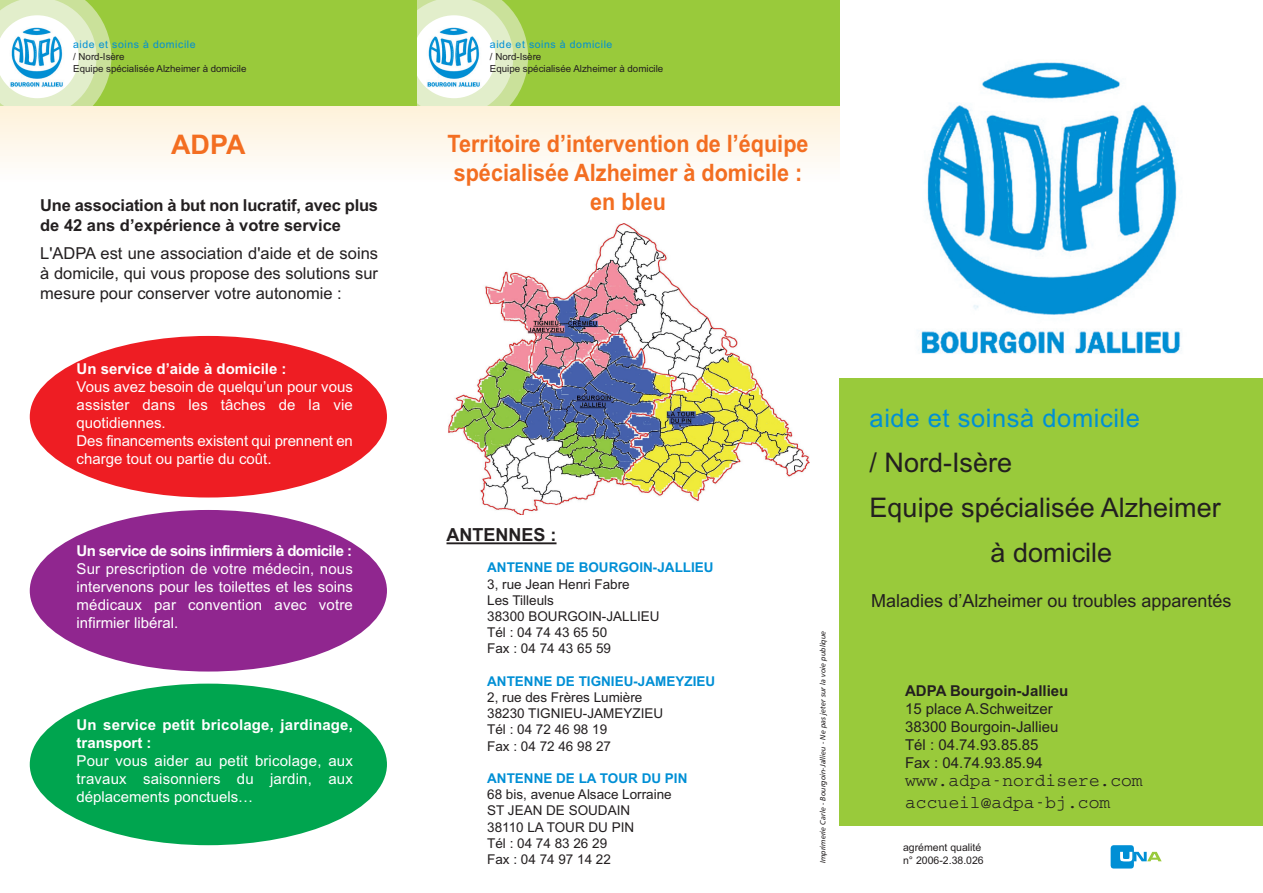
<style>
.page{position:relative;width:1263px;height:893px;background:#fff}
.page>*{position:absolute;margin:0;border:0;box-sizing:border-box;transform-origin:0 0}
.t1{font:27px "Arial";color:#231f20}
.t2{font:700 27px "Arial";color:#f36e21}
.t3{font:25.5px "Arial";letter-spacing:.02em;color:#008fd5}
.t4{font:700 24px/28.8px "Arial";color:#f36e21;text-align:center;scale:.9 1}
.t5{font:18px/21.6px "Courier";color:#231f20}
.t6{font:18px "Arial";color:#231f20}
.t7{font:700 18px "Arial";color:#231f20}
.t8{font:16.5px/19.8px "Arial";color:#231f20;text-align:justify}
.t9{font:700 16.5px/19.8px "Arial";letter-spacing:-.01em;color:#231f20}
.t10{font:15px/18px "Arial";color:#fff;text-align:justify}
.t11{font:15px/18px "Arial";color:#231f20}
.t12{font:700 15px/18px "Arial";color:#fff}
.t13{font:700 15px "Arial";letter-spacing:-.04em;color:#fff}
.t14{font:700 15px "Arial";color:#231f20}
.t15{font:13.5px/16.2px "Arial";color:#231f20}
.t16{font:700 13.5px "Arial";color:#008fd5}
.t17{font:10.5px "Arial";letter-spacing:.055em;color:#008fd5}
.t18{font:10.5px/12.6px "Arial";color:#231f20}
.t19{font:9.75px/12px "Arial";color:#231f20}
.t20{font:7.5px "Humanist 777 BT Italic B";color:#231f20}
</style>
<div class="page">
<img style="left:917px;top:62px;width:265px;height:292px">
<div style="left:1111px;top:845px;width:23px;height:23px;background:#008fd5;border-radius:4px"></div>
<svg style="left:1120px;top:852px;width:42px;height:9px"></svg>
<div style="left:840px;top:378px;width:423px;height:447px;background:#99ca3b"></div>
<div style="left:417px;top:0;width:423px;height:106px;background:#99ca3b"></div>
<svg style="left:417px;top:0;width:111px;height:106px;background:#d2e6ac"></svg>
<div style="left:412px;top:15px;width:83px;height:83px;background:#fff;border-radius:50%"></div>
<img style="left:427px;top:27px;width:53px;height:60px">
<div style="left:417px;top:106px;width:423px;height:75px;background:linear-gradient(to bottom,#fef1d9,#fefefe)"></div>
<div style="left:0;top:0;width:417px;height:106px;background:#99ca3b"></div>
<svg style="left:0;top:0;width:111px;height:106px;background:#dcebbf"></svg>
<img style="left:9px;top:27px;width:56px;height:60px">
<div style="left:0;top:106px;width:417px;height:75px;background:linear-gradient(to bottom,#fef1d9,#fefefe)"></div>
<div style="left:30px;top:336px;width:357px;height:161px;background:#ee1d23;border-radius:50%"></div>
<div style="left:30px;top:510px;width:357px;height:161px;background:#90268f;border-radius:50%"></div>
<div style="left:30px;top:684px;width:357px;height:161px;background:#00a54f;border-radius:50%"></div>
<img style="left:448px;top:224px;width:362px;height:291px">
<hr style="left:446px;top:542px;width:110px;height:2px;background:#231f20">
<p class="t17" style="left:73px;top:41px;width:124px">aide et soins à domicile</p>
<p class="t19" style="left:73px;top:52px;width:175px">/ Nord-Isère<br>Equipe spécialisée Alzheimer à domicile</p>
<h1 class="t2" style="left:171px;top:135px;width:76px">ADPA</h1>
<p class="t9" style="left:40px;top:197px;width:339px">Une association à but non lucratif, avec plus de 42 ans d’expérience à votre service</p>
<p class="t8" style="left:40px;top:245px;width:339px">L'ADPA est une association d'aide et de soins à domicile, qui vous propose des solutions sur mesure pour conserver votre autonomie :</p>
<p class="t12" style="left:77px;top:361px;width:212px">Un service d’aide à domicile :</p>
<p class="t10" style="left:77px;top:379px;width:278px;text-align:left">Vous avez besoin de quelqu’un pour vous assister dans les tâches de la vie quotidiennes.<br>Des financements existent qui prennent en charge tout ou partie du coût.</p>
<p class="t13" style="left:77px;top:545px;width:277px">Un service de soins infirmiers à domicile :</p>
<p class="t10" style="left:77px;top:561px;width:278px">Sur prescription de votre médecin, nous intervenons pour les toilettes et les soins médicaux par convention avec votre infirmier libéral.</p>
<p class="t12" style="left:77px;top:717px;width:278px">Un service petit bricolage, jardinage, transport :</p>
<p class="t10" style="left:77px;top:753px;width:278px">Pour vous aider au petit bricolage, aux travaux saisonniers du jardin, aux déplacements ponctuels…</p>
<p class="t17" style="left:490px;top:41px;width:124px">aide et soins à domicile</p>
<p class="t19" style="left:490px;top:52px;width:175px">/ Nord-Isère<br>Equipe spécialisée Alzheimer à domicile</p>
<h3 class="t4" style="left:448px;top:132px;width:402px">Territoire d’intervention de l’équipe spécialisée Alzheimer à domicile : en bleu</h3>
<p class="t7" style="left:446px;top:528px;width:111px">ANTENNES :</p>
<p class="t16" style="left:487px;top:563px;width:228px">ANTENNE DE BOURGOIN-JALLIEU</p>
<p class="t15" style="left:487px;top:577px;width:174px">3, rue Jean Henri Fabre<br>Les Tilleuls<br>38300 BOURGOIN-JALLIEU<br>Tél : 04 74 43 65 50<br>Fax : 04 74 43 65 59</p>
<p class="t16" style="left:487px;top:676px;width:230px">ANTENNE DE TIGNIEU-JAMEYZIEU</p>
<p class="t15" style="left:487px;top:690px;width:178px">2, rue des Frères Lumière<br>38230 TIGNIEU-JAMEYZIEU<br>Tél : 04 72 46 98 19<br>Fax : 04 72 46 98 27</p>
<p class="t16" style="left:487px;top:773px;width:202px">ANTENNE DE LA TOUR DU PIN</p>
<p class="t15" style="left:487px;top:788px;width:186px">68 bis, avenue Alsace Lorraine<br>ST JEAN DE SOUDAIN<br>38110 LA TOUR DU PIN<br>Tél : 04 74 83 26 29<br>Fax : 04 74 97 14 22</p>
<p class="t20" style="left:819px;top:863px;width:234px;rotate:-90deg">Imprimerie Carle - Bourgoin-Jallieu - Ne pas jeter sur la voie publique</p>
<h2 class="t3" style="left:870px;top:408px;width:272px">aide et soinsà domicile</h2>
<h1 class="t1" style="left:870px;top:452px;width:144px">/ Nord-Isère</h1>
<h1 class="t1" style="left:870px;top:497px;width:353px">Equipe spécialisée Alzheimer</h1>
<h1 class="t1" style="left:991px;top:542px;width:123px">à domicile</h1>
<p class="t6" style="left:871px;top:594px;width:362px">Maladies d’Alzheimer ou troubles apparentés</p>
<p class="t14" style="left:905px;top:685px;width:165px">ADPA Bourgoin-Jallieu</p>
<p class="t11" style="left:905px;top:701px;width:155px">15 place A.Schweitzer<br>38300 Bourgoin-Jallieu<br>Tél : 04.74.93.85.85<br>Fax : 04.74.93.85.94</p>
<p class="t5" style="left:905px;top:771px;width:239px">www.adpa-nordisere.com accueil@adpa-bj.com</p>
<p class="t18" style="left:903px;top:842px;width:82px">agrément qualité n° 2006-2.38.026</p>
</div>
